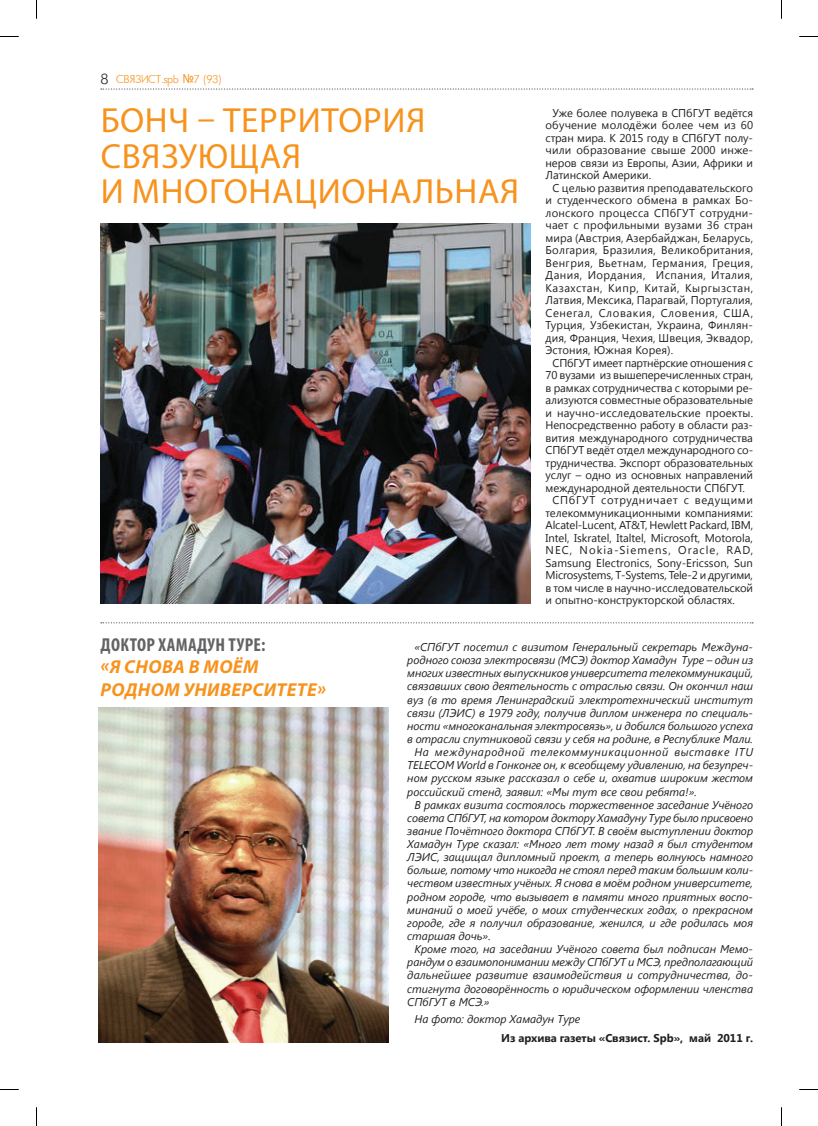
<style>
.page{position:relative;width:818px;height:1126px;background:#fff}
.page>*{position:absolute;margin:0;border:0;box-sizing:border-box;transform-origin:0 0}
.t1{font:35px/35px "Myriad Pro";letter-spacing:.02em;color:#f7931d}
.t2{font:italic 700 18.75px/22.5px "Myriad Pro";letter-spacing:.02em;color:#f7931d}
.t3{font:700 condensed 18.75px "Myriad Pro";letter-spacing:.02em;color:#636366}
.t4{font:300 12.5px "Futura";color:#f7931d}
.t5{font:italic 11.25px "Segoe UI";color:#231f20}
.t6{font:11.25px/12.5px "Segoe UI";letter-spacing:-.005em;color:#231f20;text-align:justify}
.t7{font:italic 11.25px "Segoe UI";letter-spacing:.05em;color:#231f20}
.t8{font:700 11.25px "Segoe UI";letter-spacing:-.005em;color:#231f20}
.t9{font:11.25px "Segoe UI";letter-spacing:.015em;color:#231f20}
.t10{font:11.25px "Segoe UI";letter-spacing:.095em;color:#231f20}
.t11{font:11.25px "Segoe UI";letter-spacing:.055em;color:#231f20}
.s1{font-size:16.25px;color:#231f20}
.s2{font-family:"Arial Narrow";font-weight:400}
</style>
<div class="page">
<svg style="left:101px;top:88px;width:651px;height:2px"></svg>
<img style="left:98px;top:707px;width:290px;height:335px">
<svg style="left:101px;top:622px;width:651px;height:1px"></svg>
<img style="left:100px;top:223px;width:429px;height:380px">
<svg style="left:0;top:36px;width:19px;height:1px"></svg>
<svg style="left:799px;top:36px;width:18px;height:1px"></svg>
<svg style="left:0;top:1089px;width:19px;height:1px"></svg>
<svg style="left:799px;top:1089px;width:18px;height:1px"></svg>
<svg style="left:36px;top:0;width:1px;height:19px"></svg>
<svg style="left:36px;top:1107px;width:1px;height:18px"></svg>
<p class="t4" style="left:100px;top:72px;width:122px"><span class="s1">8</span> СВЯЗИСТ.spb <span class="s2">№</span>7 (93)</p>
<p class="t6" style="left:545px;top:106px;width:209px;text-indent:7px">Уже более полувека в СПбГУТ ведётся обучение молодёжи более чем из 60 стран мира. К 2015 году в СПбГУТ полу&shy;чили образование свыше 2000 инже&shy;неров связи из Европы, Азии, Африки и Латинской Америки.</p>
<p class="t6" style="left:545px;top:181px;width:209px;text-indent:7px">С целью развития преподавательского и студенческого обмена в рамках Бо&shy;лонского процесса СПбГУТ сотрудни&shy;чает с профильными вузами 36 стран мира (Австрия, Азербайджан, Беларусь, Болгария, Бразилия, Великобритания, Венгрия, Вьетнам, Германия, Греция, Дания, Иордания, Испания, Италия, Казахстан, Кипр, Китай, Кыргызстан, Латвия, Мексика, Парагвай, Португалия, Сенегал, Словакия, Словения, США, Турция, Узбекистан, Украина, Финлян&shy;дия, Франция, Чехия, Швеция, Эквадор, Эстония, Южная Корея).</p>
<p class="t6" style="left:552px;top:356px;width:202px">СПбГУТ имеет партнёрские отношения с</p>
<p class="t6" style="left:545px;top:368px;width:209px">70 вузами из вышеперечисленных стран,</p>
<p class="t6" style="left:545px;top:381px;width:209px">в рамках сотрудничества с которыми ре-</p>
<p class="t6" style="left:545px;top:393px;width:209px">ализуются совместные образовательные</p>
<p class="t9" style="left:545px;top:405px;width:209px">и научно-исследовательские проекты.</p>
<p class="t6" style="left:545px;top:418px;width:209px">Непосредственно работу в области раз-</p>
<p class="t6" style="left:545px;top:431px;width:209px">вития международного сотрудничества</p>
<p class="t6" style="left:545px;top:443px;width:209px">СПбГУТ ведёт отдел международного со-</p>
<p class="t6" style="left:545px;top:456px;width:209px">трудничества. Экспорт образовательных</p>
<p class="t6" style="left:545px;top:468px;width:209px">услуг – одно из основных направлений</p>
<p class="t6" style="left:545px;top:481px;width:201px">международной деятельности СПбГУТ.</p>
<p class="t11" style="left:552px;top:492px;width:202px">СПбГУТ сотрудничает с ведущими</p>
<p class="t6" style="left:545px;top:506px;width:209px">телекоммуникационными компаниями:</p>
<p class="t6" style="left:545px;top:518px;width:209px">Alcatel-Lucent, AT&amp;T, Hewlett Packard, IBM,</p>
<p class="t6" style="left:545px;top:531px;width:209px">Intel, Iskratel, Italtel, Microsoft, Motorola,</p>
<p class="t10" style="left:545px;top:542px;width:209px">NEC, Nokia-Siemens, Oracle, RAD,</p>
<p class="t6" style="left:545px;top:556px;width:209px">Samsung Electronics, Sony-Ericsson, Sun</p>
<p class="t6" style="left:545px;top:568px;width:209px">Microsystems, T-Systems, Tele-2 и другими,</p>
<p class="t6" style="left:545px;top:581px;width:209px">в том числе в научно-исследовательской</p>
<p class="t6" style="left:545px;top:593px;width:191px">и опытно-конструкторской областях.</p>
<p class="t5" style="left:414px;top:639px;width:340px">«СПбГУТ посетил с визитом Генеральный секретарь Междуна-</p>
<p class="t5" style="left:407px;top:652px;width:347px">родного союза электросвязи (МСЭ) доктор Хамадун Туре – один из</p>
<p class="t5" style="left:407px;top:665px;width:347px">многих известных выпускников университета телекоммуникаций,</p>
<p class="t5" style="left:407px;top:678px;width:347px">связавших свою деятельность с отраслью связи. Он окончил наш</p>
<p class="t5" style="left:407px;top:691px;width:347px">вуз (в то время Ленинградский электротехнический институт</p>
<p class="t5" style="left:407px;top:704px;width:347px">связи (ЛЭИС) в 1979 году, получив диплом инженера по специаль-</p>
<p class="t5" style="left:407px;top:718px;width:347px">ности «многоканальная электросвязь», и добился большого успеха</p>
<p class="t5" style="left:407px;top:731px;width:347px">в отрасли спутниковой связи у себя на родине, в Республике Мали.</p>
<p class="t7" style="left:414px;top:744px;width:340px">На международной телекоммуникационной выставке ITU</p>
<p class="t5" style="left:407px;top:757px;width:347px">TELECOM World в Гонконге он, к всеобщему удивлению, на безупреч-</p>
<p class="t5" style="left:407px;top:770px;width:347px">ном русском языке рассказал о себе и, охватив широким жестом</p>
<p class="t5" style="left:407px;top:783px;width:291px">российский стенд, заявил: «Мы тут все свои ребята!».</p>
<p class="t5" style="left:414px;top:796px;width:340px">В рамках визита состоялось торжественное заседание Учёного</p>
<p class="t5" style="left:407px;top:809px;width:347px">совета СПбГУТ, на котором доктору Хамадуну Туре было присвоено</p>
<p class="t5" style="left:407px;top:823px;width:347px">звание Почётного доктора СПбГУТ. В своём выступлении доктор</p>
<p class="t5" style="left:407px;top:836px;width:347px">Хамадун Туре сказал: «Много лет тому назад я был студентом</p>
<p class="t5" style="left:407px;top:849px;width:347px">ЛЭИС, защищал дипломный проект, а теперь волнуюсь намного</p>
<p class="t5" style="left:407px;top:862px;width:347px">больше, потому что никогда не стоял перед таким большим коли-</p>
<p class="t5" style="left:407px;top:875px;width:347px">чеством известных учёных. Я снова в моём родном университете,</p>
<p class="t5" style="left:407px;top:888px;width:347px">родном городе, что вызывает в памяти много приятных воспо-</p>
<p class="t5" style="left:407px;top:901px;width:347px">минаний о моей учёбе, о моих студенческих годах, о прекрасном</p>
<p class="t5" style="left:407px;top:915px;width:347px">городе, где я получил образование, женился, и где родилась моя</p>
<p class="t5" style="left:407px;top:928px;width:85px">старшая дочь».</p>
<p class="t5" style="left:414px;top:941px;width:340px">Кроме того, на заседании Учёного совета был подписан Мемо-</p>
<p class="t5" style="left:407px;top:954px;width:347px">рандум о взаимопонимании между СПбГУТ и МСЭ, предполагающий</p>
<p class="t5" style="left:407px;top:967px;width:347px">дальнейшее развитие взаимодействия и сотрудничества, до-</p>
<p class="t5" style="left:407px;top:980px;width:347px">стигнута договорённость о юридическом оформлении членства</p>
<p class="t5" style="left:407px;top:993px;width:84px">СПбГУТ в МСЭ.»</p>
<p class="t5" style="left:414px;top:1011px;width:167px">На фото: доктор Хамадун Туре</p>
<p class="t8" style="left:501px;top:1029px;width:253px">И з архива газеты «Связист. Spb», май 2011 г.</p>
<h1 class="t1" style="left:101px;top:103px;width:160px">бонч – терри</h1>
<h1 class="t1" style="left:321px;top:103px;width:62px">тория</h1>
<h1 class="t1" style="left:101px;top:138px;width:21px">связу</h1>
<h1 class="t1" style="left:101px;top:138px;width:397px;text-indent:97px">ющая<br>и многонациональная</h1>
<h2 class="t3" style="left:101px;top:632px;width:166px">доктор Хамадун Туре:</h2>
<h2 class="t2" style="left:101px;top:655px;width:227px">«Я снова в моём родном университете»</h2>
</div>
